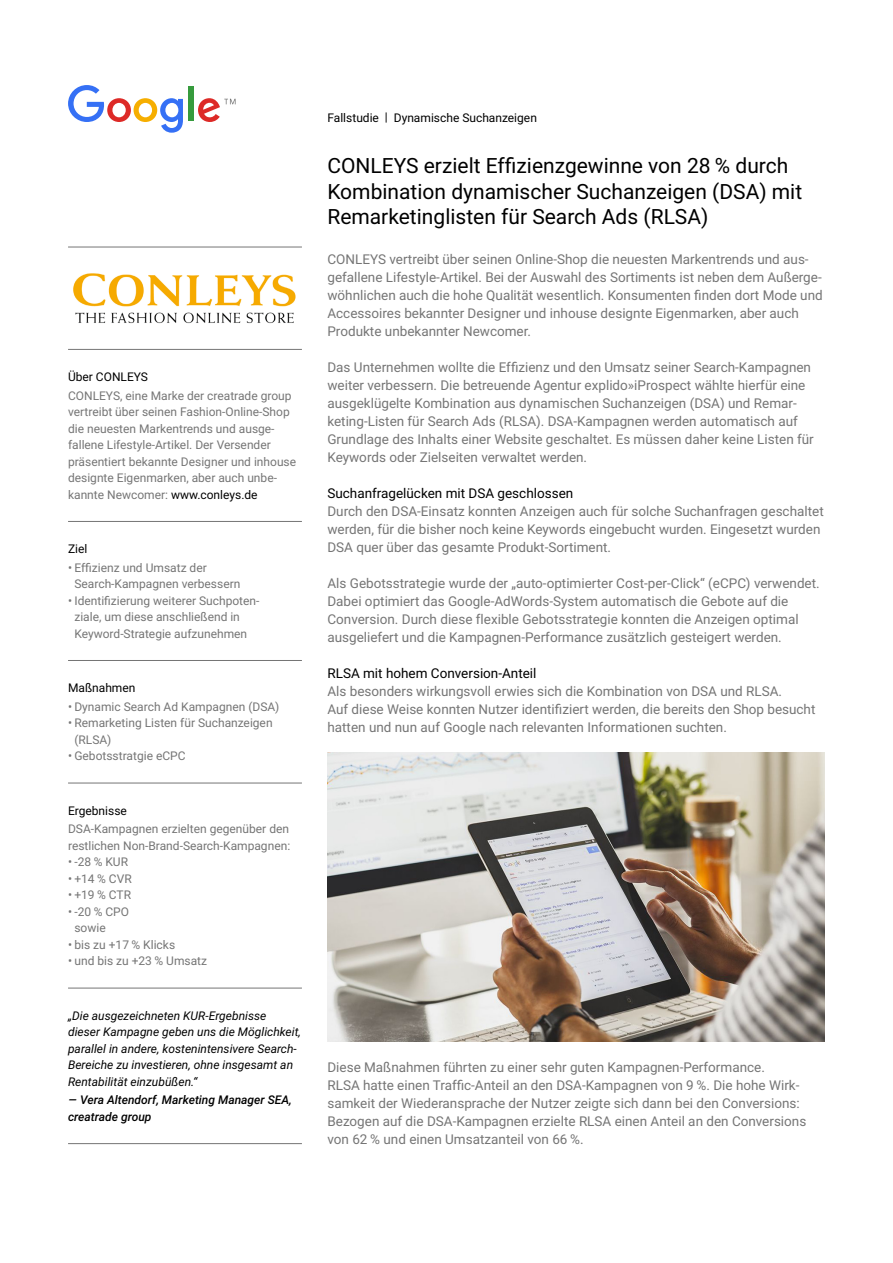
<style>
.page{position:relative;width:893px;height:1263px;background:#fff}
.page>*{position:absolute;margin:0;border:0;box-sizing:border-box;transform-origin:0 0}
.t1{font:21px/25.5px "Roboto";color:#000}
.t2{font:13.5px/18px "Roboto";color:#757575}
.t3{font:13.5px "Roboto";color:#000}
.t4{font:12px/16.5px "Roboto";color:#757575}
.t5{font:italic 12px/16.5px "Roboto";color:#000}
.t6{font:12px "Roboto";color:#000}
.t7{font:italic 500 12px/16.5px "Roboto";color:#000;scale:1.2 1}
.s1{color:#000}
</style>
<div class="page">
<hr style="left:68px;top:247px;width:234px;height:1px;background:#757575">
<hr style="left:68px;top:349px;width:234px;height:1px;background:#757575">
<hr style="left:68px;top:521px;width:234px;height:1px;background:#757575">
<hr style="left:68px;top:660px;width:234px;height:1px;background:#757575">
<hr style="left:68px;top:1143px;width:234px;height:1px;background:#757575">
<hr style="left:68px;top:783px;width:234px;height:1px;background:#757575">
<hr style="left:68px;top:988px;width:234px;height:1px;background:#757575">
<img style="left:327px;top:752px;width:498px;height:290px">
<img style="left:73px;top:273px;width:223px;height:51px">
<svg style="left:68px;top:85px;width:115px;height:48px"></svg>
<div style="left:188px;top:86px;width:5px;height:35px;background:#369b3d"></div>
<svg style="left:198px;top:98px;width:38px;height:24px"></svg>
<p class="t6" style="left:68px;top:368px;width:82px">Über CONLEYS</p>
<p class="t4" style="left:68px;top:387px;width:230px">CONLEYS, eine Marke der creatrade group vertreibt über seinen Fashion-Online-Shop die neuesten Markentrends und ausge&shy;fallene Lifestyle-Artikel. Der Versender präsentiert bekannte Designer und inhouse designte Eigenmarken, aber auch unbe&shy;kannte Newcomer: <span class="s1">www.conleys.de</span></p>
<p class="t6" style="left:68px;top:540px;width:21px">Ziel</p>
<p class="t4" style="left:74px;top:559px;width:167px;text-indent:-6px">• Effizienz und Umsatz der<br>Search-Kampagnen verbessern</p>
<p class="t4" style="left:74px;top:592px;width:187px;text-indent:-6px">• Identifizierung weiterer Suchpoten&shy;ziale, um diese anschließend in<br>Keyword-Strategie aufzunehmen</p>
<p class="t6" style="left:68px;top:679px;width:69px">Maßnahmen</p>
<p class="t4" style="left:68px;top:698px;width:213px">• Dynamic Search Ad Kampagnen (DSA)</p>
<p class="t4" style="left:74px;top:714px;width:200px;text-indent:-6px">• Remarketing Listen für Suchanzeigen (RLSA)</p>
<p class="t4" style="left:68px;top:747px;width:119px">• Gebotsstratgie eCPC</p>
<p class="t6" style="left:68px;top:802px;width:60px">Ergebnisse</p>
<p class="t4" style="left:68px;top:820px;width:224px">DSA-Kampagnen erzielten gegenüber den restlichen Non-Brand-Search-Kampagnen:</p>
<p class="t4" style="left:68px;top:853px;width:62px">• -28 % KUR</p>
<p class="t4" style="left:68px;top:870px;width:65px">• +14 % CVR</p>
<p class="t4" style="left:68px;top:886px;width:65px">• +19 % CTR</p>
<p class="t4" style="left:74px;top:903px;width:56px;text-indent:-6px">• -20 % CPO sowie</p>
<p class="t4" style="left:68px;top:936px;width:109px">• bis zu +17 % Klicks</p>
<p class="t4" style="left:68px;top:952px;width:141px">• und bis zu +23 % Umsatz</p>
<p class="t5" style="left:68px;top:1007px;width:234px">„Die ausgezeichneten KUR-Ergebnisse dieser Kampagne geben uns die Möglichkeit, parallel in andere, kostenintensivere Search-Bereiche zu inves tieren, ohne insgesamt an Rentabilität ein zubüßen.“</p>
<p class="t7" style="left:68px;top:1091px;width:188px">– Vera Altendorf, Marketing Manager SEA, creatrade group</p>
<p class="t6" style="left:327px;top:109px;width:211px">Fallstudie | Dynamische Suchanzeigen</p>
<h1 class="t1" style="left:327px;top:152px;width:476px">CONLEYS erzielt Effizienzgewinne von 28 % durch<br>Kombination dynamischer Suchanzeigen (DSA) mit<br>Remarketinglisten für Search Ads (RLSA)</h1>
<p class="t2" style="left:327px;top:250px;width:497px">CONLEYS vertreibt über seinen Online-Shop die neuesten Markentrends und aus&shy;ge fallene Lifestyle-Artikel. Bei der Auswahl des Sortiments ist neben dem Außerge&shy;wöhnlichen auch die hohe Qualität wesentlich. Konsumenten finden dort Mode und Accessoires bekannter Designer und inhouse designte Eigenmarken, aber auch Produkte unbekannter Newcomer.</p>
<p class="t2" style="left:327px;top:358px;width:488px">Das Unternehmen wollte die Effizienz und den Umsatz seiner Search-Kampagnen weiter verbessern. Die betreuende Agentur explido»iProspect wählte hierfür eine ausgeklügelte Kombination aus dynamischen Suchanzeigen (DSA) und Remar&shy;keting-Listen für Search Ads (RLSA). DSA-Kampagnen werden automatisch auf Grundlage des Inhalts einer Website geschaltet. Es müssen daher keine Listen für Keywords oder Zielseiten verwaltet werden.</p>
<p class="t3" style="left:327px;top:484px;width:247px">Suchanfragelücken mit DSA geschlossen</p>
<p class="t2" style="left:327px;top:502px;width:498px">Durch den DSA-Einsatz konnten Anzeigen auch für solche Suchanfragen geschaltet werden, für die bisher noch keine Keywords eingebucht wurden. Eingesetzt wurden<br>DSA quer über das gesamte Produkt-Sortiment.</p>
<p class="t2" style="left:327px;top:574px;width:494px">Als Gebotsstrategie wurde der „auto-optimierter Cost-per-Click“ (eCPC) verwendet.<br>Dabei optimiert das Google-AdWords-System automatisch die Gebote auf die<br>Con version. Durch diese flexible Gebotsstrategie konnten die Anzeigen optimal ausge lie fert und die Kampagnen-Performance zusätzlich gesteigert werden.</p>
<p class="t3" style="left:327px;top:664px;width:211px">RLSA mit hohem Conversion-Anteil</p>
<p class="t2" style="left:327px;top:682px;width:490px">Als besonders wirkungsvoll erwies sich die Kombination von DSA und RLSA.<br>Auf diese Weise konnten Nutzer identifiziert werden, die bereits den Shop besucht hatten und nun auf Google nach relevanten Informationen suchten.</p>
<p class="t2" style="left:327px;top:1058px;width:480px">Diese Maßnahmen führten zu einer sehr guten Kampagnen-Performance.<br>RLSA hatte einen Traffic-Anteil an den DSA-Kampagnen von 9 %. Die hohe Wirk&shy;samkeit der Wiederansprache der Nutzer zeigte sich dann bei den Conversions:<br>Bezogen auf die DSA-Kampagnen erzielte RLSA einen Anteil an den Conversions von 62 % und einen Umsatzanteil von 66 %.</p>
</div>
